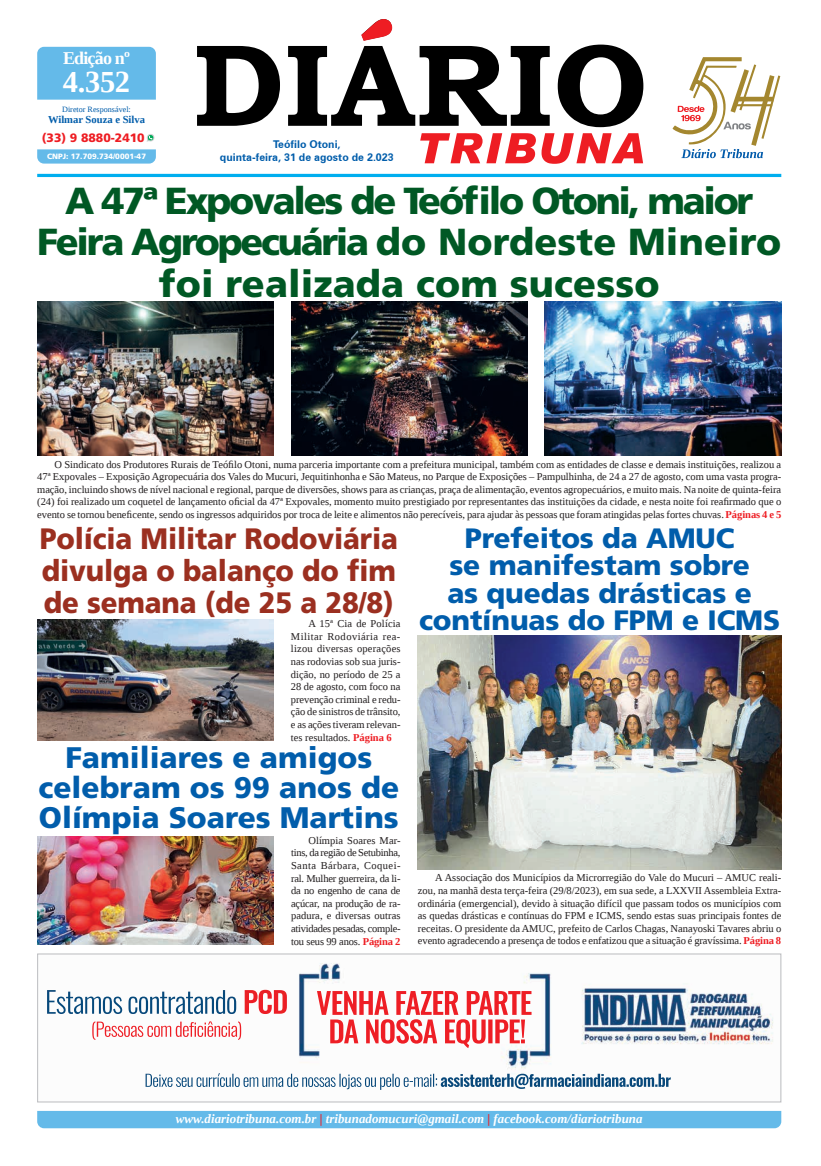
<style>
.page{position:relative;width:821px;height:1166px;background:#fff}
.page>*{position:absolute;margin:0;border:0;box-sizing:border-box;transform-origin:0 0}
.t1{font:900 37.62px/41.1px "Frutiger LT Std";letter-spacing:-.06em;color:#005824;text-align:center}
.t2{font:700 30.45px "Liberation Serif";color:#fff}
.t3{font:900 29.75px/29.8px "Frutiger LT Std";color:#015dab;text-align:center}
.t4{font:900 29.49px/31.8px "Frutiger LT Std";letter-spacing:-.005em;color:#9b2f20;text-align:justify;scale:.93 1}
.t5{font:900 28px/27.6px "Frutiger LT Std";letter-spacing:-.005em;color:#015dab;text-align:center}
.t6{font:700 18.03px "Liberation Serif";letter-spacing:-.045em;color:#fff}
.t7{font:italic 700 12.95px "Liberation Serif";color:#fff}
.t8{font:900 12.16px "Frutiger LT Std";color:#ee1d23}
.t9{font:700 10.67px/12.6px "Zurich BT";color:#015dab;text-align:center}
.t10{font:700 10.59px "Liberation Serif";color:#015dab}
.t11{font:10.5px/12.6px "Liberation Serif";letter-spacing:-.005em;color:#231f20;text-align:justify}
.t12{font:8.14px "Liberation Serif";color:#015dab}
.t13{font:900 7.7px "Frutiger LT Std";color:#fff}
.s1{font-weight:700;color:#ee1d23}
.s2{color:#ee1d23}
</style>
<div class="page">
<div style="left:37px;top:1111px;width:744px;height:17px;background:#64bae9"></div>
<hr style="left:37px;top:174px;width:744px;height:3px;background:#00aeef">
<svg style="left:197px;top:26px;width:446px;height:101px"></svg>
<svg style="left:361px;top:19px;width:31px;height:22px"></svg>
<svg style="left:420px;top:133px;width:223px;height:31px"></svg>
<svg style="left:673px;top:57px;width:108px;height:101px"></svg>
<div style="left:37px;top:47px;width:119px;height:53px;background:#64bae9"></div>
<svg style="left:37px;top:149px;width:119px;height:15px;background:#6ebeea"></svg>
<svg style="left:147px;top:134px;width:7px;height:8px"></svg>
<img style="left:47px;top:963px;width:727px;height:127px">
<div style="left:37px;top:953px;width:744px;height:149px;border:1px solid #bcbdc0"></div>
<img style="left:418px;top:635px;width:363px;height:234px">
<img style="left:37px;top:620px;width:237px;height:121px">
<img style="left:37px;top:836px;width:237px;height:108px">
<img style="left:545px;top:301px;width:236px;height:154px">
<img style="left:37px;top:301px;width:237px;height:154px">
<img style="left:291px;top:301px;width:236px;height:154px">
<h3 class="t6" style="left:63px;top:45px;width:68px">Edição nº</h3>
<h2 class="t2" style="left:63px;top:61px;width:69px">4.352</h2>
<p class="t12" style="left:62px;top:104px;width:70px">Diretor Responsável:</p>
<p class="t10" style="left:48px;top:112px;width:99px">Wilmar Souza e Silva</p>
<p class="t8" style="left:42px;top:130px;width:104px">(33) 9 8880-2410</p>
<p class="t13" style="left:47px;top:151px;width:100px">CNPJ: 17.709.734/0001-47</p>
<p class="t9" style="left:220px;top:138px;width:175px">Teófilo Otoni,<br>quinta-feira, 31 de agosto de 2.023</p>
<h1 class="t1" style="left:37px;top:180px;width:746px">A 47ª Expovales de Teófilo Otoni, maior<br>Feira Agropecuária do Nordeste Mineiro foi realizada com sucesso</h1>
<p class="t11" style="left:37px;top:458px;width:746px;text-indent:17px">O Sindicato dos Produtores Rurais de Teófilo Otoni, numa parceria importante com a prefeitura municipal, também com as entidades de classe e demais instituições, realizou a 47ª Expovales – Exposição Agropecuária dos Vales do Mucuri, Jequitinhonha e São Mateus, no Parque de Exposições – Pampulhinha, de 24 a 27 de agosto, com uma vasta progra&shy;mação, incluindo shows de nível nacional e regional, parque de diversões, shows para as crianças, praça de alimentação, eventos agropecuários, e muito mais. Na noite de quinta-feira (24) foi realizado um coquetel de lançamento oficial da 47ª Expovales, momento muito prestigiado por representantes das instituições da cidade, e nesta noite foi reafirmado que o evento se tornou beneficente, sendo os ingressos adquiridos por troca de leite e alimentos não perecíveis, para ajudar às pessoas que foram atingidas pelas fortes chuvas. <span class="s1">Páginas 4 e 5</span></p>
<h3 class="t4" style="left:40px;top:522px;width:387px">Polícia Militar Rodoviária divulga o balanço do fim de semana (de 25 a 28/8)</h3>
<p class="t11" style="left:291px;top:617px;width:111px;text-indent:17px">A 15ª Cia de Polícia Militar Rodoviária rea&shy;lizou diversas operações nas rodovias sob sua juris&shy;dição, no período de 25 a 28 de agosto, com foco na prevenção criminal e redu&shy;ção de sinistros de trânsito, e as ações tiveram relevan&shy;tes resultados. <span class="s1">Página 6</span></p>
<h3 class="t3" style="left:39px;top:743px;width:362px">Familiares e amigos celebram os 99 anos de<br>Olímpia Soares Martins</h3>
<p class="t11" style="left:291px;top:834px;width:111px;text-indent:17px">Olímpia Soares Mar&shy;tins, da região de Setubinha, Santa Bárbara, Coquei&shy;ral. Mulher guerreira, da li&shy;da no engenho de cana de açúcar, na produção de ra&shy;padura, e diversas outras atividades pesadas, comple&shy;tou seus 99 anos. <span class="s1">Página 2</span></p>
<h3 class="t5" style="left:419px;top:524px;width:363px">Prefeitos da AMUC<br>se manifestam sobre<br>as quedas drásticas e contínuas do FPM e ICMS</h3>
<p class="t11" style="left:418px;top:871px;width:365px;text-indent:17px">A Associação dos Municípios da Microrregião do Vale do Mucuri – AMUC reali&shy;zou, na manhã desta terça-feira (29/8/2023), em sua sede, a LXXVII Assembleia Extra&shy;ordinária (emergencial), devido à situação difícil que passam todos os municípios com as quedas drásticas e contínuas do FPM e ICMS, sendo estas suas principais fontes de receitas. O presidente da AMUC, prefeito de Carlos Chagas, Nanayoski Tavares abriu o evento agradecendo a presença de todos e enfatizou que a situação é gravíssima. <span class="s1">Página 8</span></p>
<p class="t7" style="left:176px;top:1110px;width:468px">www.diariotribuna.com.br <span class="s2">|</span> tribunadomucuri@gmail.com <span class="s2">|</span> facebook.com/diariotribuna</p>
</div>
